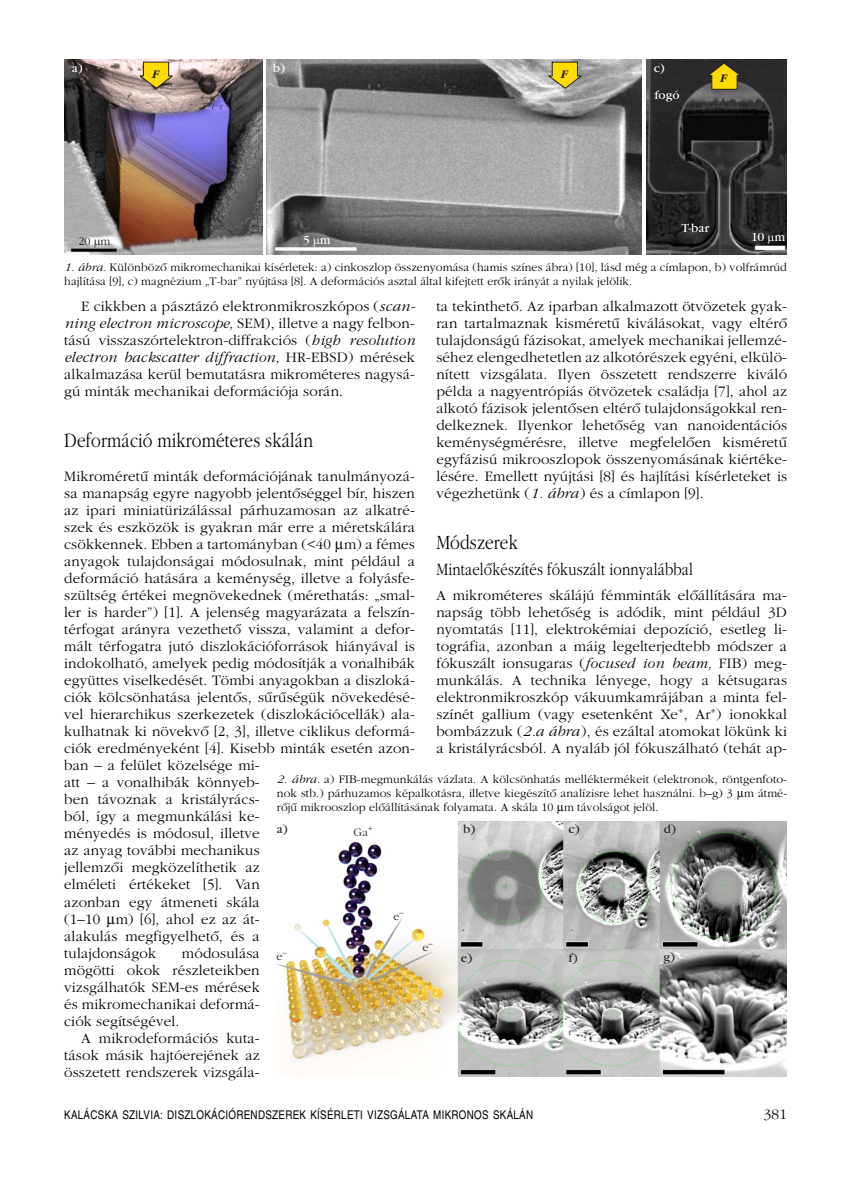
<style>
.page{position:relative;width:851px;height:1183px;background:#fff}
.page>*{position:absolute;margin:0;border:0;box-sizing:border-box;transform-origin:0 0}
.t1{font:300 21px "Garamond";letter-spacing:.01em;color:#000;scale:.82 1}
.t2{font:300 21px "Garamond";letter-spacing:.01em;color:#010101;scale:.82 1}
.t3{font:300 18px "Garamond";letter-spacing:.01em;color:#010101;scale:.82 1}
.t4{font:300 15px/17px "Garamond";letter-spacing:.01em;color:#000;text-align:justify}
.t5{font:300 15px/17px "Garamond";letter-spacing:.01em;color:#010101;text-align:justify}
.t6{font:300 12px/13.6px "Garamond";letter-spacing:.005em;color:#000}
.t7{font:12px "Helvetica";letter-spacing:.025em;color:#010101;scale:.82 1}
.t8{font:12px "Garamond Itc TEE";color:#fff}
.t9{font:12px "Garamond Itc TEE";color:#231f20}
.t10{font:300 12px "Garamond";color:#231f20}
.t11{font:italic 300 12px "Garamond";color:#231f20}
.s1{font-style:italic}
.s2{color:#010101}
.s3{color:#000}
.s4{font-style:italic;color:#000}
</style>
<div class="page">
<img style="left:64px;top:60px;width:198px;height:194px">
<img style="left:266px;top:60px;width:376px;height:194px">
<img style="left:646px;top:60px;width:141px;height:194px">
<img style="left:277px;top:821px;width:510px;height:255px">
<svg style="left:275px;top:247px;width:81px;height:4px"></svg>
<svg style="left:707px;top:62px;width:36px;height:28px"></svg>
<svg style="left:546px;top:61px;width:36px;height:28px"></svg>
<svg style="left:137px;top:61px;width:36px;height:28px"></svg>
<svg style="left:94px;top:239px;width:6px;height:8px"></svg>
<svg style="left:314px;top:238px;width:6px;height:8px"></svg>
<svg style="left:768px;top:236px;width:6px;height:8px"></svg>
<p class="t8" style="left:72px;top:63px;width:12px">a)</p>
<p class="t8" style="left:273px;top:63px;width:14px">b)</p>
<p class="t8" style="left:654px;top:63px;width:13px">c)</p>
<p class="t11" style="left:153px;top:67px;width:9px">F</p>
<p class="t11" style="left:561px;top:67px;width:9px">F</p>
<p class="t11" style="left:721px;top:70px;width:9px">F</p>
<p class="t8" style="left:655px;top:91px;width:26px">fogó</p>
<p class="t8" style="left:681px;top:223px;width:30px">T-bar</p>
<p class="t10" style="left:79px;top:236px;width:33px">20 m</p>
<p class="t8" style="left:303px;top:235px;width:29px">5 m</p>
<p class="t8" style="left:751px;top:233px;width:36px">10 m</p>
<p class="t6" style="left:64px;top:261px;width:724px"><span class="s1">1. ábra.</span> Különbözõ mikromechanikai kísérletek: a) cinkoszlop összenyomása (hamis színes ábra) [10], lásd még a címlapon, b) volfrámrúd hajlítása [9], c) magnézium „T-bar” nyújtása [8]. A deformációs asztal által kifejtett erõk irányát a nyilak jelölik.</p>
<p class="t4" style="left:81px;top:299px;width:334px">E cikkben a pásztázó elektronmikroszkópos (<span class="s1">scan-</span></p>
<p class="t4" style="left:436px;top:299px;width:352px">ta tekinthetõ. Az iparban alkalmazott ötvözetek gyak&shy;ran tartalmaznak kisméretû kiválásokat, vagy eltérõ tulajdonságú fázisokat, amelyek mechanikai jellemzé&shy;séhez elengedhetetlen az alkotórészek egyéni, elkülö&shy;nített vizsgálata. Ilyen összetett rendszerre kiváló példa a nagyentrópiás ötvözetek családja [7], ahol az alkotó fázisok jelentõsen eltérõ tulajdonságokkal ren&shy;delkeznek. Ilyenkor lehetõség van nanoidentációs keménységmérésre, illetve megfelelõen kisméretû egyfázisú mikrooszlopok összenyomásának kiértéke&shy;lésére. Emellett nyújtási [8] és hajlítási kísérleteket is végezhetünk (<span class="s1">1. ábra</span>) <span class="s2">és a címlapon [9].</span></p>
<h1 class="t2" style="left:436px;top:534px;width:101px">Módszerek</h1>
<p class="t3" style="left:436px;top:561px;width:314px">Mintaelõkészítés fókuszált ionnyalábbal</p>
<p class="t5" style="left:436px;top:588px;width:352px">A mikrométeres skálájú fémminták elõállítására ma&shy;napság több lehetõség is adódik, mint például 3D nyomtatás [11], elektrokémiai depozíció, esetleg li&shy;tográfia, azonban a máig legelterjedtebb módszer a fókuszált ionsugaras (<span class="s1">focused ion beam,</span> FIB) meg&shy;munkálás. A technika lényege, hogy a kétsugaras elektronmikroszkóp vákuumkamrájában a minta fel&shy;színét gallium (vagy esetenként Xe<sup>+</sup>, Ar<sup>+</sup>) ionokkal bombázzuk <span class="s3">(</span><span class="s4">2.a ábra</span><span class="s3">),</span> és ezáltal atomokat lökünk ki a kristályrácsból. A nyaláb jól fókuszálható (tehát ap-</p>
<p class="t4" style="left:64px;top:316px;width:352px"><span class="s1">ning electron microscope,</span> SEM), illetve a nagy felbon&shy;tású visszaszórtelektron-diffrakciós (<span class="s1">high resolution electron backscatter diffraction,</span> HR-EBSD) mérések alkalmazása kerül bemutatásra mikrométeres nagysá&shy;gú minták mechanikai deformációja során.</p>
<h1 class="t1" style="left:64px;top:432px;width:305px">Deformáció mikrométeres skálán</h1>
<p class="t4" style="left:64px;top:469px;width:352px;text-align:left">Mikroméretû minták deformációjának tanulmányozá&shy;sa manapság egyre nagyobb jelentõséggel bír, hiszen az ipari miniatürizálással párhuzamosan az alkatré&shy;szek és eszközök is gyakran már erre a méretskálára csökkennek. Ebben a tartományban (&lt;40 m) a fémes anyagok tulajdonságai módosulnak, mint például a deformáció hatására a keménység, illetve a folyásfe&shy;szültség értékei megnövekednek (mérethatás: „smal&shy;ler is harder”) [1]. A jelenség magyarázata a felszín&shy;térfogat arányra vezethetõ vissza, valamint a defor&shy;mált térfogatra jutó diszlokációforrások hiányával is indokolható, amelyek pedig módosítják a vonalhibák együttes viselkedését. Tömbi anyagokban a diszloká&shy;ciók kölcsönhatása jelentõs, sûrûségük növekedésé&shy;vel hierarchikus szerkezetek (diszlokációcellák) ala&shy;kulhatnak ki növekvõ [2, 3], illetve ciklikus deformá&shy;ciók eredményeként [4]. Kisebb minták esetén azon&shy;ban – a felület közelsége mi-<br>att – a vonalhibák könnyeb-<br>ben távoznak a kristályrács-<br>ból, így a megmunkálási ke-<br>ményedés is módosul, illetve<br>az anyag további mechanikus<br>jellemzõi megközelíthetik az<br>elméleti értékeket [5]. Van<br>azonban egy átmeneti skála<br>(1–10 m) [6], ahol ez az át-<br>alakulás megfigyelhetõ, és a<br>tulajdonságok</p>
<p class="t6" style="left:277px;top:773px;width:512px;text-align:justify"><span class="s1">2. ábra.</span> a) FIB-megmunkálás vázlata. A kölcsönhatás melléktermékeit (elektronok, röntgenfoto&shy;nok stb.) párhuzamos képalkotásra, illetve kiegészítõ analízisre lehet használni. b–g) 3 m átmé&shy;rõjû mikrooszlop elõállításának folyamata. A skála 10 m távolságot jelöl.</p>
<p class="t9" style="left:277px;top:824px;width:12px">a)</p>
<p class="t10" style="left:354px;top:827px;width:21px">Ga<sup>+</sup></p>
<p class="t9" style="left:463px;top:824px;width:14px">b)</p>
<p class="t9" style="left:569px;top:824px;width:13px">c)</p>
<p class="t9" style="left:664px;top:824px;width:14px">d)</p>
<p class="t10" style="left:393px;top:911px;width:12px">e<sup>–</sup></p>
<p class="t10" style="left:422px;top:942px;width:12px">e<sup>–</sup></p>
<p class="t4" style="left:64px;top:945px;width:197px;text-indent:118px">módosulása mögötti okok részleteikben vizsgálhatók SEM-es mérések és mikromechanikai deformá&shy;ciók segítségével.</p>
<p class="t4" style="left:64px;top:1030px;width:197px;text-indent:17px">A mikrodeformációs kuta&shy;tások másik hajtóerejének az összetett rendszerek vizsgála-</p>
<p class="t9" style="left:461px;top:953px;width:13px">e)</p>
<p class="t9" style="left:568px;top:953px;width:11px">f)</p>
<p class="t9" style="left:663px;top:952px;width:13px">g)</p>
<p class="t10" style="left:276px;top:951px;width:12px">e<sup>–</sup></p>
<p class="t7" style="left:64px;top:1110px;width:573px">KALÁCSKA SZILVIA: DISZLOKÁCIÓRENDSZEREK KÍSÉRLETI VIZSGÁLATA MIKRONOS SKÁLÁN</p>
<p class="t5" style="left:764px;top:1106px;width:25px">381</p>
</div>
